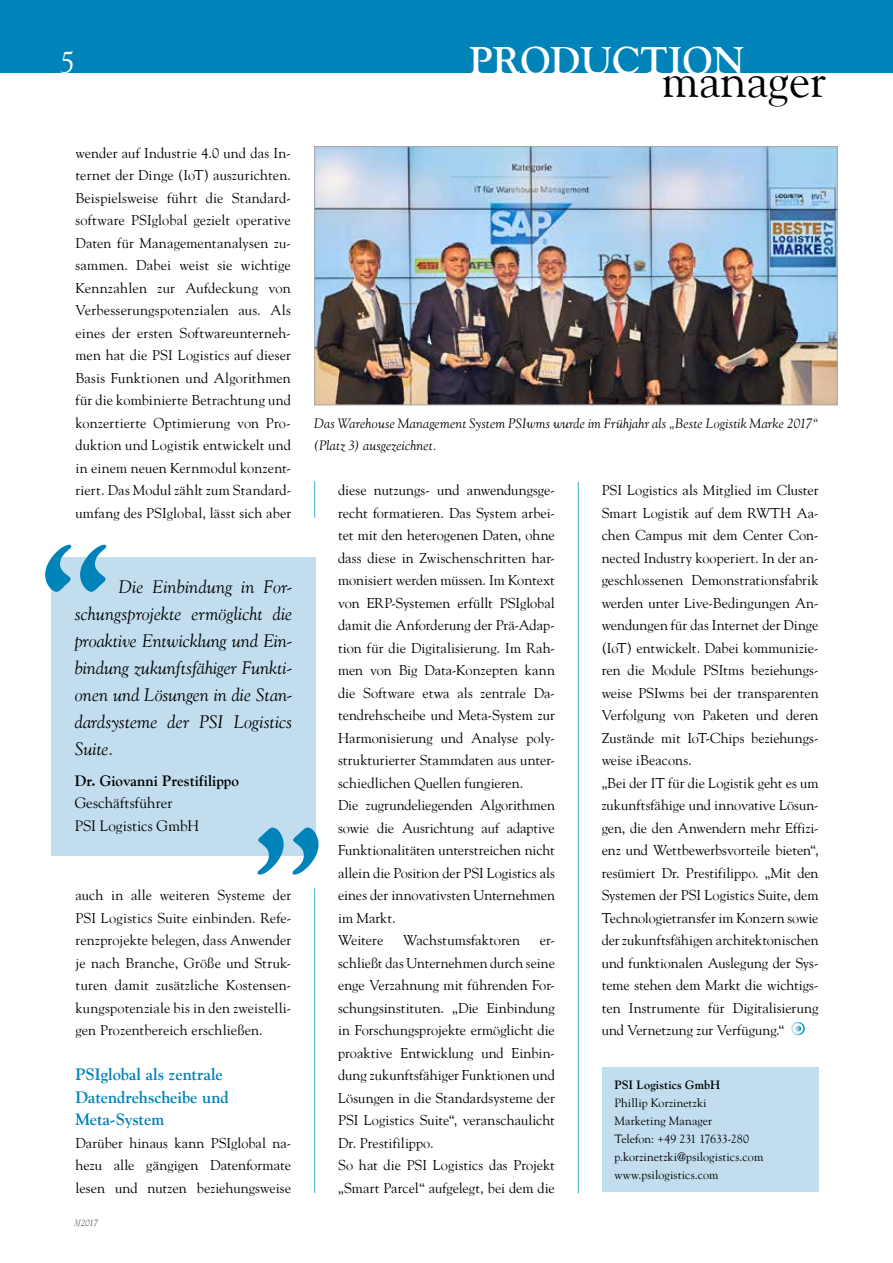
<style>
.page{position:relative;width:893px;height:1263px;background:#fff}
.page>*{position:absolute;margin:0;border:0;box-sizing:border-box;transform-origin:0 0}
.t1{font:700 150px "Goudy";color:#0083b8}
.t2{font:47.7px "Goudy";color:#000}
.t3{font:700 38.4px "Goudy";color:#fff}
.t4{font:30px "Goudy";color:#fff}
.t5{font:italic 18px/27px "Goudy";letter-spacing:.005em;color:#000;text-align:justify}
.t6{font:700 16.5px/22.5px "Goudy";letter-spacing:-.005em;color:#0083b8}
.t7{font:15px/22.5px "Goudy";letter-spacing:.005em;color:#000}
.t8{font:700 15px "Goudy";color:#000}
.t9{font:14.25px/22.5px "Goudy";color:#000;text-align:justify}
.t10{font:italic 13.5px/22.5px "Goudy";letter-spacing:.01em;color:#000}
.t11{font:12px/18px "Goudy";letter-spacing:.01em;color:#000}
.t12{font:700 12px "Goudy";letter-spacing:.005em;color:#000}
.t13{font:italic 9px "Goudy";color:#565655}
</style>
<div class="page">
<div style="left:0;top:0;width:893px;height:72px;background:#0083b8"></div>
<img style="left:316px;top:148px;width:520px;height:255px">
<div style="left:314px;top:146px;width:524px;height:259px;border:1px solid #a4a5a5"></div>
<hr style="left:314px;top:888px;width:1px;height:305px;background:#40aad3">
<hr style="left:578px;top:482px;width:1px;height:711px;background:#40aad3">
<div style="left:602px;top:1068px;width:217px;height:124px;background:#c1ddee"></div>
<div style="left:791px;top:1022px;width:14px;height:13px;border:2px solid #fff;border-radius:50%"></div>
<svg style="left:795px;top:1025px;width:6px;height:7px"></svg>
<div style="left:51px;top:557px;width:265px;height:299px;background:#c1ddee"></div>
<hr style="left:314px;top:481px;width:1px;height:37px;background:#40aad3">
<h3 class="t4" style="left:60px;top:44px;width:16px">5</h3>
<h3 class="t3" style="left:469px;top:38px;width:277px">PRODUCTION</h3>
<h2 class="t2" style="left:662px;top:51px;width:166px">manager</h2>
<p class="t9" style="left:75px;top:141px;width:217px">wender auf Industrie 4.0 und das In&shy;ternet der Dinge (IoT) auszurichten.<br>Beispielsweise führt die Standard&shy;software PSIglobal gezielt operative Daten für Managementanalysen zu&shy;sammen. Dabei weist sie wichtige Kennzahlen zur Aufdeckung von Verbesserungspotenzialen aus. Als eines der ersten Softwareunterneh&shy;men hat die PSI Logistics auf dieser Basis Funktionen und Algorithmen für die kombinierte Betrachtung und konzertierte Optimierung von Pro&shy;duktion und Logistik entwickelt und in einem neuen Kernmodul konzent&shy;riert. Das Modul zählt zum Standard&shy;umfang des PSIglobal, lässt sich aber</p>
<p class="t10" style="left:314px;top:411px;width:506px">Das Warehouse Management System PSIwms wurde im Frühjahr als „Beste Logistik Marke 2017“ (Platz 3) ausgezeichnet.</p>
<p class="t9" style="left:338px;top:479px;width:218px;text-align:left">diese nutzungs- und anwendungsge&shy;recht formatieren. Das System arbei&shy;tet mit den heterogenen Daten, ohne dass diese in Zwischenschritten har&shy;monisiert werden müssen. Im Kontext von ERP-Systemen erfüllt PSIglobal damit die Anforderung der Prä-Adap&shy;tion für die Digitalisierung. Im Rah&shy;men von Big Data-Konzepten kann die Software etwa als zentrale Da&shy;tendrehscheibe und Meta-System zur Harmonisierung und Analyse poly&shy;strukturierter Stammdaten aus unter&shy;schiedlichen Quellen fungieren.<br>Die zugrundeliegenden Algorithmen sowie die Ausrichtung auf adaptive Funktionalitäten unterstreichen nicht allein die Position der PSI Logistics als eines der innovativsten Unternehmen im Markt.<br>Weitere</p>
<p class="t9" style="left:602px;top:479px;width:218px;text-align:left">PSI Logistics als Mitglied im Cluster Smart Logistik auf dem RWTH Aa&shy;chen Campus mit dem Center Con&shy;nected Industry kooperiert. In der an&shy;geschlossenen Demonstrationsfabrik werden unter Live-Bedingungen An&shy;wendungen für das Internet der Dinge (IoT) entwickelt. Dabei kommunizie&shy;ren die Module PSItms beziehungs&shy;weise PSIwms bei der transparenten Verfolgung von Paketen und deren Zustände mit IoT-Chips beziehungs&shy;weise iBeacons.<br>„Bei der IT für die Logistik geht es um zukunftsfähige und innovative Lösun&shy;gen, die den Anwendern mehr Effizi&shy;enz und Wettbewerbsvorteile bieten“, resümiert Dr. Prestifilippo. „Mit den Systemen der PSI Logistics Suite, dem Technologietransfer im Konzern sowie der zukunftsfähigen architektonischen und funktionalen Auslegung der Sys&shy;teme stehen dem Markt die wichtigs&shy;ten Instrumente für Digitalisierung und Vernetzung zur Verfügung.“</p>
<h1 class="t1" style="left:38px;top:510px;width:77px">“</h1>
<p class="t5" style="left:75px;top:573px;width:219px;text-indent:44px">Die Einbindung in For&shy;schungsprojekte ermöglicht die proaktive Entwicklung und Ein&shy;bindung zukunftsfähiger Funkti&shy;onen und Lösungen in die Stan&shy;dardsysteme der PSI Logistics Suite.</p>
<p class="t8" style="left:75px;top:772px;width:166px">Dr. Giovanni Prestifilippo</p>
<p class="t7" style="left:75px;top:791px;width:126px">Geschäftsführer<br>PSI Logistics GmbH</p>
<h1 class="t1" style="left:251px;top:793px;width:76px">”</h1>
<p class="t9" style="left:75px;top:884px;width:217px">auch in alle weiteren Systeme der PSI Logistics Suite einbinden. Refe&shy;renzprojekte belegen, dass Anwender je nach Branche, Größe und Struk&shy;turen damit zusätzliche Kostensen&shy;kungspotenziale bis in den zweistelli&shy;gen Prozentbereich erschließen.</p>
<p class="t6" style="left:75px;top:1063px;width:155px">PSIglobal als zentrale<br>Datendrehscheibe und<br>Meta-System</p>
<p class="t9" style="left:75px;top:1131px;width:217px">Darüber hinaus kann PSIglobal na&shy;hezu alle gängigen Datenformate lesen und nutzen beziehungsweise</p>
<p class="t9" style="left:403px;top:929px;width:118px">Wachstumsfaktoren</p>
<p class="t9" style="left:338px;top:929px;width:218px;text-align:left;text-indent:202px">er&shy;schließt das Unternehmen durch seine enge Verzahnung mit führenden For&shy;schungsinstituten. „Die Einbindung in Forschungsprojekte ermöglicht die proaktive Entwicklung und Einbin&shy;dung zukunftsfähiger Funktionen und Lösungen in die Standardsysteme der PSI Logistics Suite“, veranschaulicht Dr. Prestifilippo.<br>So hat die PSI Logistics das Projekt „Smart Parcel“ aufgelegt, bei dem die</p>
<p class="t12" style="left:614px;top:1078px;width:107px">PSI Logistics GmbH</p>
<p class="t11" style="left:614px;top:1094px;width:150px">Phillip Korzinetzki<br>Marketing Manager<br>Telefon: +49 231 17633-280 p.korzinetzki@psilogistics.com www.psilogistics.com</p>
<p class="t13" style="left:74px;top:1217px;width:26px">3/2017</p>
</div>
